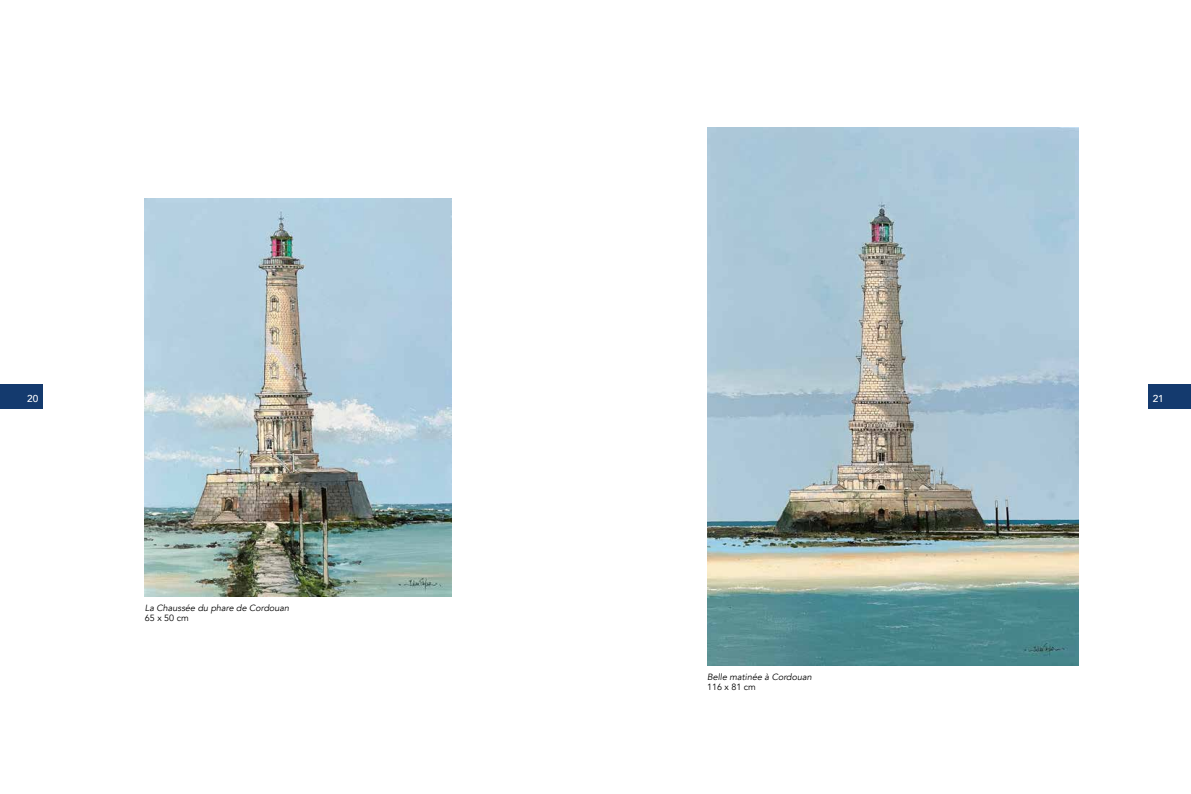
<style>
.page{position:relative;width:1191px;height:794px;background:#fff}
.page>*{position:absolute;margin:0;border:0;box-sizing:border-box;transform-origin:0 0}
.t1{font:500 10px "Avenir";color:#fff}
.t2{font:italic 9px "Avenir";color:#000}
.t3{font:9px "Avenir";color:#000}
</style>
<div class="page">
<img style="left:707px;top:127px;width:371px;height:539px">
<img style="left:145px;top:198px;width:306px;height:398px">
<div style="left:0;top:385px;width:43px;height:24px;background:#143a6e"></div>
<div style="left:1148px;top:385px;width:43px;height:24px;background:#143a6e"></div>
<p class="t1" style="left:27px;top:390px;width:13px">20</p>
<p class="t1" style="left:1152px;top:390px;width:13px">21</p>
<p class="t2" style="left:145px;top:603px;width:146px">La Chaussée du phare de Cordouan</p>
<p class="t3" style="left:145px;top:612px;width:45px">65 x 50 cm</p>
<p class="t2" style="left:707px;top:672px;width:106px">Belle matinée à Cordouan</p>
<p class="t3" style="left:707px;top:681px;width:50px">116 x 81 cm</p>
</div>
